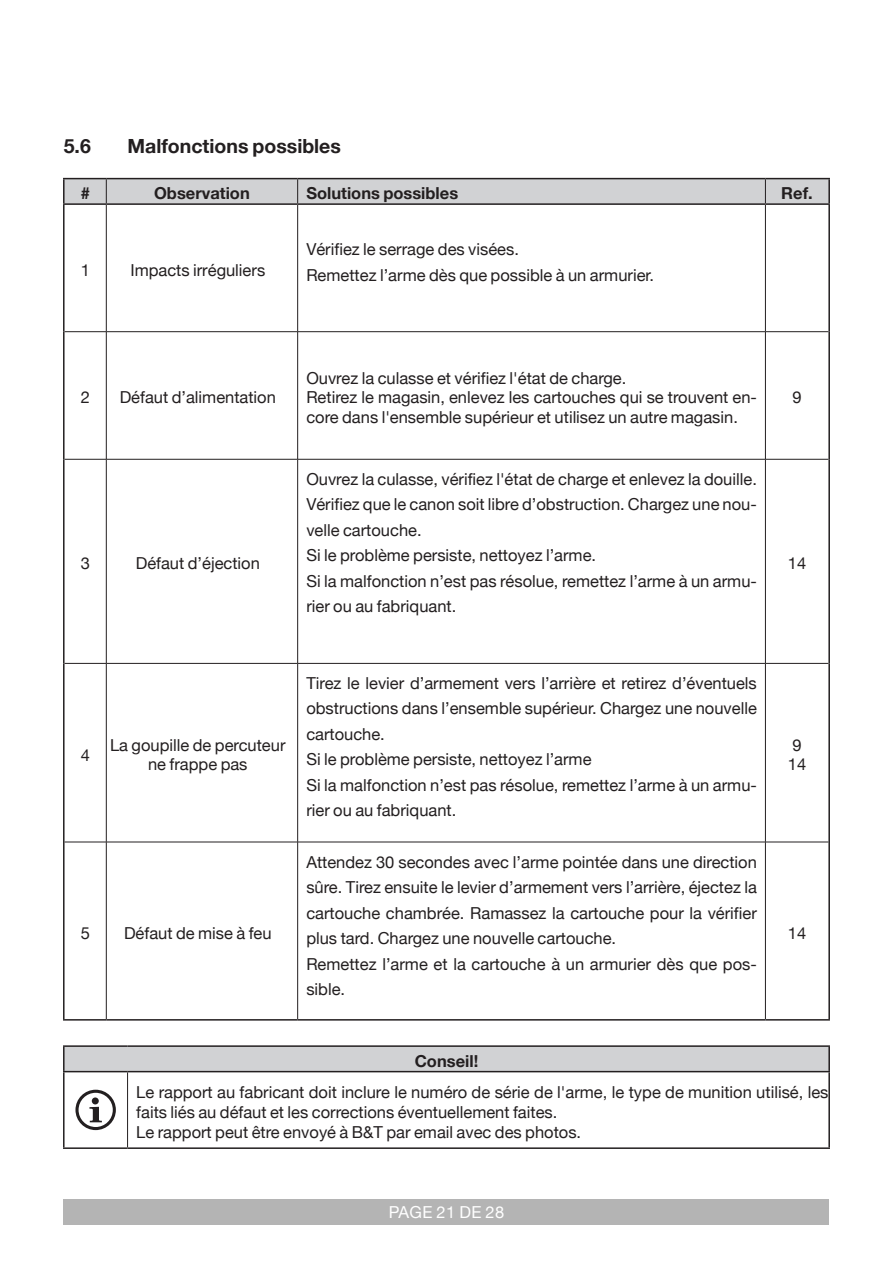
<style>
.page{position:relative;width:893px;height:1263px;background:#fff}
.page>*{position:absolute;margin:0;border:0;box-sizing:border-box;transform-origin:0 0}
.t1{font:700 19.5px "Helvetica Neue";color:#231f20}
.B_T_Tabelle_Fliesstext_Blocksatz_Raster{font:16.5px/25.5px "Helvetica Neue";color:#231f20}
.B_T_Tabelle_Fliesstext_Blocksatz{font:16.5px/19.8px "Helvetica Neue";color:#231f20}
.B_T_Tabelle_Fliesstext_zentriert{font:16.5px/19.8px "Helvetica Neue";color:#231f20;text-align:center}
.B_T_Tabelle_Kopfzeile_zentiert{font:700 16.5px "Helvetica Neue";color:#231f20}
.B_T_Tabelle_Kopfzeile{font:700 16.5px "Helvetica Neue";color:#231f20}
.t2{font:16.5px "Helvetica Neue";letter-spacing:.02em;color:#fff}
</style>
<div class="page">
<div style="left:64px;top:1199px;width:765px;height:26px;background:#b4b4b4"></div>
<hr style="left:63px;top:205px;width:2px;height:127px;background:#231f20">
<hr style="left:828px;top:205px;width:2px;height:127px;background:#231f20">
<hr style="left:63px;top:332px;width:2px;height:127px;background:#231f20">
<hr style="left:828px;top:332px;width:2px;height:127px;background:#231f20">
<hr style="left:63px;top:459px;width:2px;height:204px;background:#231f20">
<hr style="left:828px;top:459px;width:2px;height:204px;background:#231f20">
<hr style="left:63px;top:663px;width:2px;height:179px;background:#231f20">
<hr style="left:828px;top:663px;width:2px;height:179px;background:#231f20">
<hr style="left:63px;top:842px;width:2px;height:177px;background:#231f20">
<hr style="left:828px;top:842px;width:2px;height:177px;background:#231f20">
<hr style="left:63px;top:1019px;width:43px;height:1px;background:#231f20">
<hr style="left:106px;top:1019px;width:192px;height:1px;background:#231f20">
<hr style="left:298px;top:1019px;width:467px;height:1px;background:#231f20">
<hr style="left:765px;top:1019px;width:65px;height:1px;background:#231f20">
<hr style="left:106px;top:205px;width:1px;height:126px;background:#231f20">
<hr style="left:297px;top:205px;width:1px;height:126px;background:#231f20">
<hr style="left:765px;top:205px;width:1px;height:126px;background:#231f20">
<hr style="left:65px;top:331px;width:41px;height:1px;background:#231f20">
<hr style="left:106px;top:331px;width:192px;height:1px;background:#231f20">
<hr style="left:106px;top:332px;width:1px;height:127px;background:#231f20">
<hr style="left:298px;top:331px;width:467px;height:1px;background:#231f20">
<hr style="left:297px;top:332px;width:1px;height:127px;background:#231f20">
<hr style="left:765px;top:331px;width:63px;height:1px;background:#231f20">
<hr style="left:765px;top:332px;width:1px;height:127px;background:#231f20">
<hr style="left:65px;top:459px;width:41px;height:1px;background:#231f20">
<hr style="left:106px;top:459px;width:192px;height:1px;background:#231f20">
<hr style="left:106px;top:459px;width:1px;height:204px;background:#231f20">
<hr style="left:298px;top:459px;width:467px;height:1px;background:#231f20">
<hr style="left:297px;top:459px;width:1px;height:204px;background:#231f20">
<hr style="left:765px;top:459px;width:63px;height:1px;background:#231f20">
<hr style="left:765px;top:459px;width:1px;height:204px;background:#231f20">
<hr style="left:65px;top:663px;width:41px;height:1px;background:#231f20">
<hr style="left:106px;top:663px;width:192px;height:1px;background:#231f20">
<hr style="left:106px;top:663px;width:1px;height:179px;background:#231f20">
<hr style="left:298px;top:663px;width:467px;height:1px;background:#231f20">
<hr style="left:297px;top:663px;width:1px;height:179px;background:#231f20">
<hr style="left:765px;top:663px;width:63px;height:1px;background:#231f20">
<hr style="left:765px;top:663px;width:1px;height:179px;background:#231f20">
<hr style="left:65px;top:842px;width:41px;height:1px;background:#231f20">
<hr style="left:106px;top:842px;width:192px;height:1px;background:#231f20">
<hr style="left:106px;top:842px;width:1px;height:177px;background:#231f20">
<hr style="left:298px;top:842px;width:467px;height:1px;background:#231f20">
<hr style="left:297px;top:842px;width:1px;height:177px;background:#231f20">
<hr style="left:765px;top:842px;width:63px;height:1px;background:#231f20">
<hr style="left:765px;top:842px;width:1px;height:177px;background:#231f20">
<hr style="left:63px;top:179px;width:2px;height:24px;background:#231f20">
<hr style="left:63px;top:178px;width:43px;height:1px;background:#231f20">
<hr style="left:106px;top:178px;width:192px;height:1px;background:#231f20">
<hr style="left:298px;top:178px;width:467px;height:1px;background:#231f20">
<hr style="left:765px;top:178px;width:65px;height:1px;background:#231f20">
<hr style="left:828px;top:179px;width:2px;height:24px;background:#231f20">
<hr style="left:63px;top:203px;width:43px;height:2px;background:#231f20">
<hr style="left:106px;top:203px;width:192px;height:2px;background:#231f20">
<hr style="left:298px;top:203px;width:467px;height:2px;background:#231f20">
<hr style="left:765px;top:203px;width:65px;height:2px;background:#231f20">
<svg style="left:64px;top:179px;width:765px;height:25px"></svg>
<div style="left:64px;top:1046px;width:765px;height:25px;background:#d1d2d4"></div>
<hr style="left:63px;top:1072px;width:2px;height:75px;background:#231f20">
<hr style="left:828px;top:1072px;width:2px;height:75px;background:#231f20">
<hr style="left:63px;top:1147px;width:65px;height:2px;background:#231f20">
<hr style="left:128px;top:1147px;width:702px;height:2px;background:#231f20">
<hr style="left:127px;top:1072px;width:1px;height:75px;background:#231f20">
<hr style="left:828px;top:1047px;width:2px;height:24px;background:#231f20">
<hr style="left:63px;top:1045px;width:65px;height:2px;background:#231f20">
<hr style="left:63px;top:1047px;width:2px;height:24px;background:#231f20">
<hr style="left:128px;top:1045px;width:702px;height:2px;background:#231f20">
<hr style="left:63px;top:1071px;width:65px;height:1px;background:#231f20">
<hr style="left:128px;top:1071px;width:702px;height:1px;background:#231f20">
<svg style="left:75px;top:1090px;width:41px;height:40px"></svg>
<div style="left:92px;top:1097px;width:7px;height:7px;background:#231f20;border-radius:50%"></div>
<p class="t1" style="left:64px;top:134px;width:29px">5.6</p>
<p class="t1" style="left:128px;top:134px;width:215px">Malfonctions possibles</p>
<p class="B_T_Tabelle_Kopfzeile_zentiert" style="left:81px;top:183px;width:11px">#</p>
<p class="B_T_Tabelle_Kopfzeile_zentiert" style="left:154px;top:183px;width:97px">Observation</p>
<p class="B_T_Tabelle_Kopfzeile" style="left:306px;top:183px;width:153px">Solutions possibles</p>
<p class="B_T_Tabelle_Kopfzeile_zentiert" style="left:781px;top:183px;width:33px">Ref.</p>
<p class="B_T_Tabelle_Fliesstext_zentriert" style="left:81px;top:260px;width:11px">1</p>
<p class="B_T_Tabelle_Fliesstext_zentriert" style="left:130px;top:260px;width:136px">Impacts irréguliers</p>
<p class="B_T_Tabelle_Fliesstext_Blocksatz_Raster" style="left:306px;top:236px;width:214px">Vérifiez le serrage des visées.</p>
<p class="B_T_Tabelle_Fliesstext_Blocksatz_Raster" style="left:306px;top:262px;width:349px">Remettez l’arme dès que possible à un armurier.</p>
<p class="B_T_Tabelle_Fliesstext_zentriert" style="left:81px;top:387px;width:11px">2</p>
<p class="B_T_Tabelle_Fliesstext_zentriert" style="left:120px;top:387px;width:158px">Défaut d’alimentation</p>
<p class="B_T_Tabelle_Fliesstext_zentriert" style="left:81px;top:553px;width:11px">3</p>
<p class="B_T_Tabelle_Fliesstext_zentriert" style="left:136px;top:553px;width:126px">Défaut d’éjection</p>
<p class="B_T_Tabelle_Fliesstext_Blocksatz" style="left:306px;top:368px;width:321px">Ouvrez la culasse et vérifiez l'état de charge.</p>
<p class="B_T_Tabelle_Fliesstext_Blocksatz" style="left:306px;top:387px;width:452px">Retirez le magasin, enlevez les cartouches qui se trouvent en&shy;core dans l'ensemble supérieur et utilisez un autre magasin.</p>
<p class="B_T_Tabelle_Fliesstext_zentriert" style="left:792px;top:387px;width:11px">9</p>
<p class="B_T_Tabelle_Fliesstext_Blocksatz_Raster" style="left:306px;top:466px;width:452px">Ouvrez la culasse, vérifiez l'état de charge et enlevez la douille.</p>
<p class="B_T_Tabelle_Fliesstext_Blocksatz_Raster" style="left:306px;top:491px;width:452px">Vérifiez que le canon soit libre d’obstruction. Chargez une nou&shy;velle cartouche.</p>
<p class="B_T_Tabelle_Fliesstext_Blocksatz_Raster" style="left:306px;top:542px;width:291px">Si le problème persiste, nettoyez l’arme.</p>
<p class="B_T_Tabelle_Fliesstext_Blocksatz_Raster" style="left:306px;top:568px;width:452px">Si la malfonction n’est pas résolue, remettez l’arme à un armu&shy;rier ou au fabriquant.</p>
<p class="B_T_Tabelle_Fliesstext_zentriert" style="left:788px;top:553px;width:20px">14</p>
<p class="B_T_Tabelle_Fliesstext_zentriert" style="left:81px;top:744px;width:11px">4</p>
<p class="B_T_Tabelle_Fliesstext_zentriert" style="left:110px;top:735px;width:177px">La goupille de percuteur ne frappe pas</p>
<p class="B_T_Tabelle_Fliesstext_zentriert" style="left:81px;top:922px;width:11px">5</p>
<p class="B_T_Tabelle_Fliesstext_zentriert" style="left:124px;top:922px;width:149px">Défaut de mise à feu</p>
<p class="B_T_Tabelle_Fliesstext_Blocksatz_Raster" style="left:306px;top:670px;width:452px;text-align:justify">Tirez le levier d’armement vers l’arrière et retirez d’éventuels obstructions dans l’ensemble supérieur. Chargez une nouvelle cartouche.</p>
<p class="B_T_Tabelle_Fliesstext_Blocksatz_Raster" style="left:306px;top:747px;width:287px">Si le problème persiste, nettoyez l’arme</p>
<p class="B_T_Tabelle_Fliesstext_Blocksatz_Raster" style="left:306px;top:772px;width:452px">Si la malfonction n’est pas résolue, remettez l’arme à un armu&shy;rier ou au fabriquant.</p>
<p class="B_T_Tabelle_Fliesstext_Blocksatz_Raster" style="left:306px;top:849px;width:452px;text-align:justify">Attendez 30 secondes avec l’arme pointée dans une direction sûre. Tirez ensuite le levier d’armement vers l’arrière, éjectez la cartouche chambrée. Ramassez la cartouche pour la vérifier plus tard. Chargez une nouvelle cartouche.</p>
<p class="B_T_Tabelle_Fliesstext_Blocksatz_Raster" style="left:306px;top:951px;width:452px">Remettez l’arme et la cartouche à un armurier dès que pos&shy;sible.</p>
<p class="B_T_Tabelle_Fliesstext_zentriert" style="left:792px;top:735px;width:11px">9</p>
<p class="B_T_Tabelle_Fliesstext_zentriert" style="left:788px;top:754px;width:20px">14</p>
<p class="B_T_Tabelle_Fliesstext_zentriert" style="left:788px;top:922px;width:20px">14</p>
<p class="B_T_Tabelle_Kopfzeile_zentiert" style="left:415px;top:1051px;width:65px">Conseil!</p>
<p class="B_T_Tabelle_Fliesstext_Blocksatz" style="left:136px;top:1082px;width:694px">Le rapport au fabricant doit inclure le numéro de série de l'arme, le type de munition utilisé, les faits liés au défaut et les corrections éventuellement faites.</p>
<p class="B_T_Tabelle_Fliesstext_Blocksatz" style="left:136px;top:1121px;width:446px">Le rapport peut être envoyé à B&amp;T par email avec des photos.</p>
<p class="t2" style="left:389px;top:1202px;width:117px">PAGE 21 DE 28</p>
</div>
